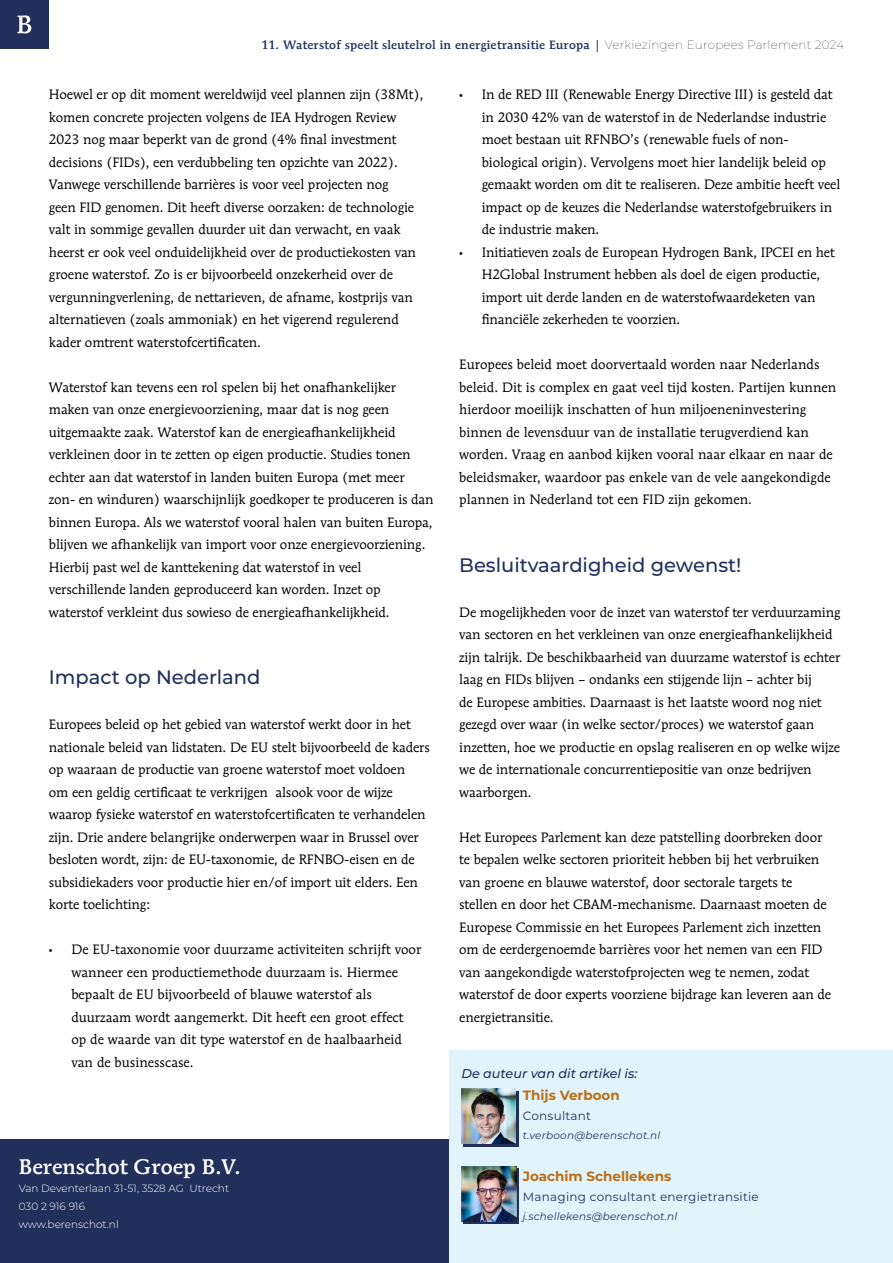
<style>
.page{position:relative;width:893px;height:1263px;background:#fff}
.page>*{position:absolute;margin:0;border:0;box-sizing:border-box;transform-origin:0 0}
.t1{font:500 21px "Mendoza Roman Std";color:#fff}
.Kop_2_met_10_mm_inspring{font:500 19.5px "Montserrat";color:#21305b}
.Brood_wit_na{font:13.5px/22.5px "Mendoza Roman Std";letter-spacing:-.01em;color:#000}
.Brood_zonder{font:13.5px/22.5px "Mendoza Roman Std";letter-spacing:-.01em;color:#000}
.Opsomming{font:13.5px/22.5px "Mendoza Roman Std";letter-spacing:-.01em;color:#000}
.Opsomming_wit_na{font:13.5px/22.5px "Mendoza Roman Std";letter-spacing:-.01em;color:#000}
.Brood_zonder-2{font:700 13.5px "Montserrat";color:#ba6e15}
.Brood_wit_na-2{font:italic 500 12.75px "Montserrat";color:#21305b}
.Koptekst-titel{font:500 12px "Mendoza Roman Std";letter-spacing:.02em;color:#21305b}
.Kop_4_zonder{font:12px "Montserrat";letter-spacing:.02em;color:#21305b}
.t2{font:300 10.5px "Montserrat";color:#fff}
.Kop_4_zonder-2{font:italic 10.5px "Montserrat";letter-spacing:.02em;color:#21305b}
.s1{font-family:"Montserrat";font-weight:100;color:#000}
.s2{font-family:"Myriad Pro"}
</style>
<div class="page">
<div style="left:0;top:1140px;width:452px;height:123px;background:#21305b"></div>
<div style="left:450px;top:1050px;width:443px;height:213px;background:#e2f4fb"></div>
<svg style="left:464px;top:1168px;width:55px;height:55px"></svg>
<img style="left:461px;top:1166px;width:55px;height:55px">
<div style="left:464px;top:1091px;width:55px;height:55px;background:linear-gradient(to bottom,#21305b,#21305b)"></div>
<img style="left:461px;top:1089px;width:54px;height:55px">
<div style="left:0;top:0;width:49px;height:49px;background:#21305b"></div>
<svg style="left:17px;top:15px;width:14px;height:18px"></svg>
<p class="Koptekst-titel" style="left:261px;top:37px;width:584px">11. Waterstof speelt sleutelrol in energietransitie Europa | <span class="s1">Verkiezingen Europees Parlement 2024</span></p>
<p class="Brood_wit_na" style="left:49px;top:83px;width:376px">Hoewel er op dit moment wereldwijd veel plannen zijn (38Mt), komen concrete projecten volgens de IEA Hydrogen Review 2023 nog maar beperkt van de grond (4% final investment decisions (FIDs), een verdubbeling ten opzichte van 2022).<br>Vanwege verschillende barrières is voor veel projecten nog<br>geen FID genomen. Dit heeft diverse oorzaken: de technologie valt in sommige gevallen duurder uit dan verwacht, en vaak heerst er ook veel onduidelijkheid over de productiekosten van groene waterstof. Zo is er bijvoorbeeld onzekerheid over de vergunningverlening, de nettarieven, de afname, kostprijs van alternatieven (zoals ammoniak) en het vigerend regulerend kader omtrent waterstofcertificaten.</p>
<p class="Brood_zonder" style="left:49px;top:375px;width:386px">Waterstof kan tevens een rol spelen bij het onafhankelijker maken van onze energievoorziening, maar dat is nog geen uitgemaakte zaak. Waterstof kan de energieafhankelijkheid verkleinen door in te zetten op eigen productie. Studies tonen echter aan dat waterstof in landen buiten Europa (met meer zon- en winduren) waarschijnlijk goedkoper te produceren is dan binnen Europa. Als we waterstof vooral halen van buiten Europa, blijven we afhankelijk van import voor onze energievoorziening.<br>Hierbij past wel de kanttekening dat waterstof in veel verschillende landen geproduceerd kan worden. Inzet op waterstof verkleint dus sowieso de energieafhankelijkheid.</p>
<h2 class="Kop_2_met_10_mm_inspring" style="left:49px;top:663px;width:213px">Impact op Nederland</h2>
<p class="Brood_wit_na" style="left:49px;top:713px;width:382px">Europees beleid op het gebied van waterstof werkt door in het nationale beleid van lidstaten. De EU stelt bijvoorbeeld de kaders op waaraan de productie van groene waterstof moet voldoen<br>om een geldig certificaat te verkrijgen alsook voor de wijze waarop fysieke waterstof en waterstofcertificaten te verhandelen zijn. Drie andere belangrijke onderwerpen waar in Brussel over besloten wordt, zijn: de EU-taxonomie, de RFNBO-eisen en de subsidiekaders voor productie hier en/of import uit elders. Een korte toelichting:</p>
<p class="Opsomming" style="left:71px;top:938px;width:351px;text-indent:-22px"><span class="s2">•</span> De EU-taxonomie voor duurzame activiteiten schrijft voor wanneer een productiemethode duurzaam is. Hiermee bepaalt de EU bijvoorbeeld of blauwe waterstof als duurzaam wordt aangemerkt. Dit heeft een groot effect op de waarde van dit type waterstof en de haalbaarheid van de businesscase.</p>
<p class="t1" style="left:19px;top:1153px;width:224px">Berenschot Groep B.V.</p>
<p class="t2" style="left:19px;top:1181px;width:212px">Van Deventerlaan 31-51, 3528 AG Utrecht</p>
<p class="t2" style="left:19px;top:1199px;width:68px">030 2 916 916</p>
<p class="t2" style="left:19px;top:1217px;width:102px">www.berenschot.nl</p>
<p class="Opsomming" style="left:482px;top:83px;width:360px;text-indent:-22px"><span class="s2">•</span> In de RED III (Renewable Energy Directive III) is gesteld dat in 2030 42% van de waterstof in de Nederlandse industrie moet bestaan uit RFNBO’s (renewable fuels of non&shy;biological origin). Vervolgens moet hier landelijk beleid op gemaakt worden om dit te realiseren. Deze ambitie heeft veel impact op de keuzes die Nederlandse waterstofgebruikers in de industrie maken.</p>
<p class="Opsomming_wit_na" style="left:482px;top:240px;width:355px;text-indent:-22px"><span class="s2">•</span> Initiatieven zoals de European Hydrogen Bank, IPCEI en het H2Global Instrument hebben als doel de eigen productie, import uit derde landen en de waterstofwaardeketen van financiële zekerheden te voorzien.</p>
<p class="Brood_zonder" style="left:459px;top:353px;width:379px">Europees beleid moet doorvertaald worden naar Nederlands beleid. Dit is complex en gaat veel tijd kosten. Partijen kunnen hierdoor moeilijk inschatten of hun miljoeneninvestering binnen de levensduur van de installatie terugverdiend kan worden. Vraag en aanbod kijken vooral naar elkaar en naar de beleidsmaker, waardoor pas enkele van de vele aangekondigde plannen in Nederland tot een FID zijn gekomen.</p>
<h2 class="Kop_2_met_10_mm_inspring" style="left:459px;top:551px;width:284px">Besluitvaardigheid gewenst!</h2>
<p class="Brood_wit_na" style="left:459px;top:600px;width:383px">De mogelijkheden voor de inzet van waterstof ter verduurzaming van sectoren en het verkleinen van onze energieafhankelijkheid zijn talrijk. De beschikbaarheid van duurzame waterstof is echter laag en FIDs blijven – ondanks een stijgende lijn – achter bij<br>de Europese ambities. Daarnaast is het laatste woord nog niet gezegd over waar (in welke sector/proces) we waterstof gaan inzetten, hoe we productie en opslag realiseren en op welke wijze we de internationale concurrentiepositie van onze bedrijven waarborgen.</p>
<p class="Brood_wit_na" style="left:459px;top:825px;width:373px">Het Europees Parlement kan deze patstelling doorbreken door te bepalen welke sectoren prioriteit hebben bij het verbruiken van groene en blauwe waterstof, door sectorale targets te stellen en door het CBAM-mechanisme. Daarnaast moeten de Europese Commissie en het Europees Parlement zich inzetten om de eerdergenoemde barrières voor het nemen van een FID van aangekondigde waterstofprojecten weg te nemen, zodat waterstof de door experts voorziene bijdrage kan leveren aan de energietransitie.</p>
<p class="Brood_wit_na-2" style="left:461px;top:1064px;width:177px">De auteur van dit artikel is:</p>
<p class="Brood_zonder-2" style="left:523px;top:1085px;width:98px">Thijs Verboon</p>
<h4 class="Kop_4_zonder" style="left:523px;top:1107px;width:70px">Consultant</h4>
<h4 class="Kop_4_zonder-2" style="left:523px;top:1128px;width:139px">t.verboon@berenschot.nl</h4>
<p class="Brood_zonder-2" style="left:523px;top:1166px;width:150px">Joachim Schellekens</p>
<h4 class="Kop_4_zonder" style="left:523px;top:1188px;width:237px">Managing consultant energietransitie</h4>
<h4 class="Kop_4_zonder-2" style="left:523px;top:1209px;width:156px">j.schellekens@berenschot.nl</h4>
</div>
